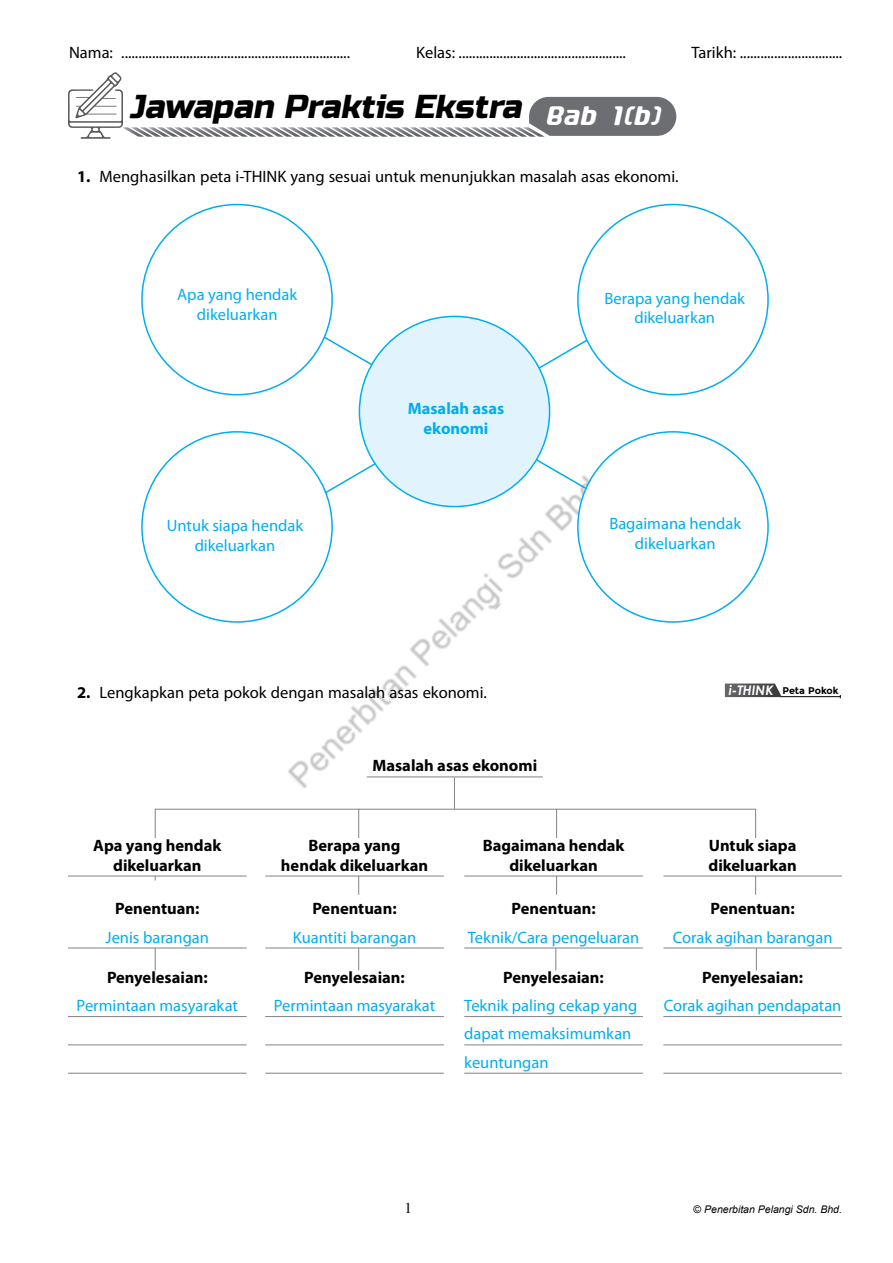
<style>
.page{position:relative;width:893px;height:1263px;background:#fff}
.page>*{position:absolute;margin:0;border:0;box-sizing:border-box;transform-origin:0 0}
.t1{font:italic 33px "Russo One";color:#000}
.t2{font:16.5px/19.8px "Myriad Pro";color:#00aeef;text-align:center}
.t3{font:16.5px "Myriad Pro";color:#000}
.t4{font:700 16.5px/19.8px "Myriad Pro";color:#000;text-align:center}
.t5{font:700 16.5px/19.8px "Myriad Pro";color:#00aeef;text-align:center}
.t6{font:15px "Times";color:#000}
.t7{font:italic 10.5px "Arial";color:#000}
.t8{font:700 9.75px "Montserrat";color:#000}
.s1{font-weight:700}
.s2{font-family:"Century Gothic";font-style:italic;font-size:13.2px;color:#fff}
.s3{font-style:normal}
</style>
<div class="page">
<img style="left:282px;top:602px;width:261px;height:186px">
<svg style="left:299px;top:222px;width:344px;height:400px"></svg>
<div style="left:142px;top:205px;width:190px;height:190px;background:#fff;border-radius:50%"></div>
<div style="left:142px;top:432px;width:190px;height:190px;background:#fff;border-radius:50%"></div>
<div style="left:578px;top:205px;width:190px;height:190px;background:#fff;border-radius:50%"></div>
<div style="left:578px;top:432px;width:190px;height:190px;background:#fff;border-radius:50%"></div>
<div style="left:359px;top:316px;width:191px;height:191px;background:#e1f4fd;border-radius:50%"></div>
<hr style="left:780px;top:696px;width:60px;height:1px;background:#000">
<svg style="left:725px;top:683px;width:57px;height:14px"></svg>
<hr style="left:367px;top:776px;width:176px;height:1px;background:#808285">
<hr style="left:68px;top:948px;width:179px;height:1px;background:#808285">
<hr style="left:68px;top:1016px;width:179px;height:1px;background:#808285">
<hr style="left:68px;top:1044px;width:179px;height:1px;background:#808285">
<hr style="left:68px;top:1073px;width:179px;height:1px;background:#808285">
<hr style="left:265px;top:948px;width:179px;height:1px;background:#808285">
<hr style="left:265px;top:1016px;width:179px;height:1px;background:#808285">
<hr style="left:265px;top:1044px;width:179px;height:1px;background:#808285">
<hr style="left:265px;top:1073px;width:179px;height:1px;background:#808285">
<hr style="left:663px;top:948px;width:179px;height:1px;background:#808285">
<hr style="left:663px;top:1016px;width:179px;height:1px;background:#808285">
<hr style="left:663px;top:1044px;width:179px;height:1px;background:#808285">
<hr style="left:663px;top:1073px;width:179px;height:1px;background:#808285">
<hr style="left:464px;top:948px;width:179px;height:1px;background:#808285">
<hr style="left:464px;top:1016px;width:179px;height:1px;background:#808285">
<hr style="left:464px;top:1044px;width:179px;height:1px;background:#808285">
<hr style="left:464px;top:1073px;width:179px;height:1px;background:#808285">
<svg style="left:154px;top:808px;width:602px;height:87px"></svg>
<hr style="left:454px;top:777px;width:1px;height:32px;background:#808285">
<hr style="left:556px;top:809px;width:1px;height:86px;background:#808285">
<hr style="left:358px;top:809px;width:1px;height:86px;background:#808285">
<svg style="left:358px;top:948px;width:1px;height:22px"></svg>
<svg style="left:155px;top:948px;width:1px;height:22px"></svg>
<svg style="left:555px;top:948px;width:1px;height:22px"></svg>
<svg style="left:756px;top:948px;width:1px;height:22px"></svg>
<div style="left:68px;top:838px;width:179px;height:38px;background:#fff"></div>
<hr style="left:68px;top:876px;width:179px;height:1px;background:#808285">
<div style="left:265px;top:838px;width:179px;height:38px;background:#fff"></div>
<hr style="left:265px;top:876px;width:179px;height:1px;background:#808285">
<div style="left:663px;top:838px;width:179px;height:38px;background:#fff"></div>
<hr style="left:663px;top:876px;width:179px;height:1px;background:#808285">
<div style="left:464px;top:838px;width:179px;height:38px;background:#fff"></div>
<hr style="left:464px;top:876px;width:179px;height:1px;background:#808285">
<svg style="left:68px;top:72px;width:608px;height:67px"></svg>
<p class="t3" style="left:69px;top:43px;width:283px">Nama: ...................................................................</p>
<p class="t3" style="left:416px;top:43px;width:211px">Kelas: .................................................</p>
<p class="t3" style="left:691px;top:43px;width:152px">Tarikh: ..............................</p>
<h1 class="t1" style="left:129px;top:87px;width:533px">Jawapan Praktis Ekstra <sub>B</sub> <sub>a</sub> <sub>b</sub> <sub>1</sub> <sub>(b</sub> <sub>)</sub></h1>
<p class="t3" style="left:77px;top:167px;width:603px"><span class="s1">1.</span> Menghasilkan peta i-THINK yang sesuai untuk menunjukkan masalah asas ekonomi.</p>
<p class="t2" style="left:177px;top:285px;width:122px">Apa yang hendak dikeluarkan</p>
<p class="t2" style="left:167px;top:515px;width:138px">Untuk siapa hendak dikeluarkan</p>
<p class="t5" style="left:408px;top:398px;width:98px">Masalah asas ekonomi</p>
<p class="t2" style="left:604px;top:288px;width:142px">Berapa yang hendak dikeluarkan</p>
<p class="t2" style="left:609px;top:513px;width:133px">Bagaimana hendak dikeluarkan</p>
<p class="t3" style="left:77px;top:683px;width:411px"><span class="s1">2.</span> Lengkapkan peta pokok dengan masalah asas ekonomi.</p>
<p class="t8" style="left:729px;top:684px;width:111px"><span class="s2">i-Think</span> Peta Pokok</p>
<p class="t4" style="left:372px;top:755px;width:166px">Masalah asas ekonomi</p>
<p class="t4" style="left:93px;top:835px;width:130px">Apa yang hendak dikeluarkan</p>
<p class="t4" style="left:281px;top:835px;width:149px">Berapa yang hendak dikeluarkan</p>
<p class="t4" style="left:708px;top:835px;width:90px;text-align:left">Untuk siapa dikeluarkan</p>
<p class="t4" style="left:483px;top:835px;width:143px">Bagaimana hendak dikeluarkan</p>
<p class="t4" style="left:115px;top:898px;width:86px">Penentuan:</p>
<p class="t2" style="left:106px;top:927px;width:105px">Jenis barangan</p>
<p class="t4" style="left:107px;top:967px;width:102px">Penyelesaian:</p>
<p class="t2" style="left:77px;top:995px;width:163px">Permintaan masyarakat</p>
<p class="t4" style="left:312px;top:898px;width:86px">Penentuan:</p>
<p class="t2" style="left:293px;top:927px;width:125px">Kuantiti barangan</p>
<p class="t4" style="left:304px;top:967px;width:102px">Penyelesaian:</p>
<p class="t2" style="left:274px;top:995px;width:163px">Permintaan masyarakat</p>
<p class="t4" style="left:511px;top:898px;width:86px">Penentuan:</p>
<p class="t2" style="left:468px;top:927px;width:173px">Teknik/Cara pengeluaran</p>
<p class="t4" style="left:503px;top:967px;width:102px">Penyelesaian:</p>
<p class="t2" style="left:464px;top:991px;width:175px;line-height:28.3px;text-align:left">Teknik paling cekap yang dapat memaksimumkan keuntungan</p>
<p class="t4" style="left:710px;top:898px;width:86px">Penentuan:</p>
<p class="t2" style="left:673px;top:927px;width:161px">Corak agihan barangan</p>
<p class="t4" style="left:702px;top:967px;width:102px">Penyelesaian:</p>
<p class="t2" style="left:664px;top:995px;width:179px">Corak agihan pendapatan</p>
<p class="t6" style="left:404px;top:1193px;width:9px">1</p>
<p class="t7" style="left:693px;top:1202px;width:150px"><span class="s3">©</span> Penerbitan Pelangi Sdn. Bhd.</p>
</div>
